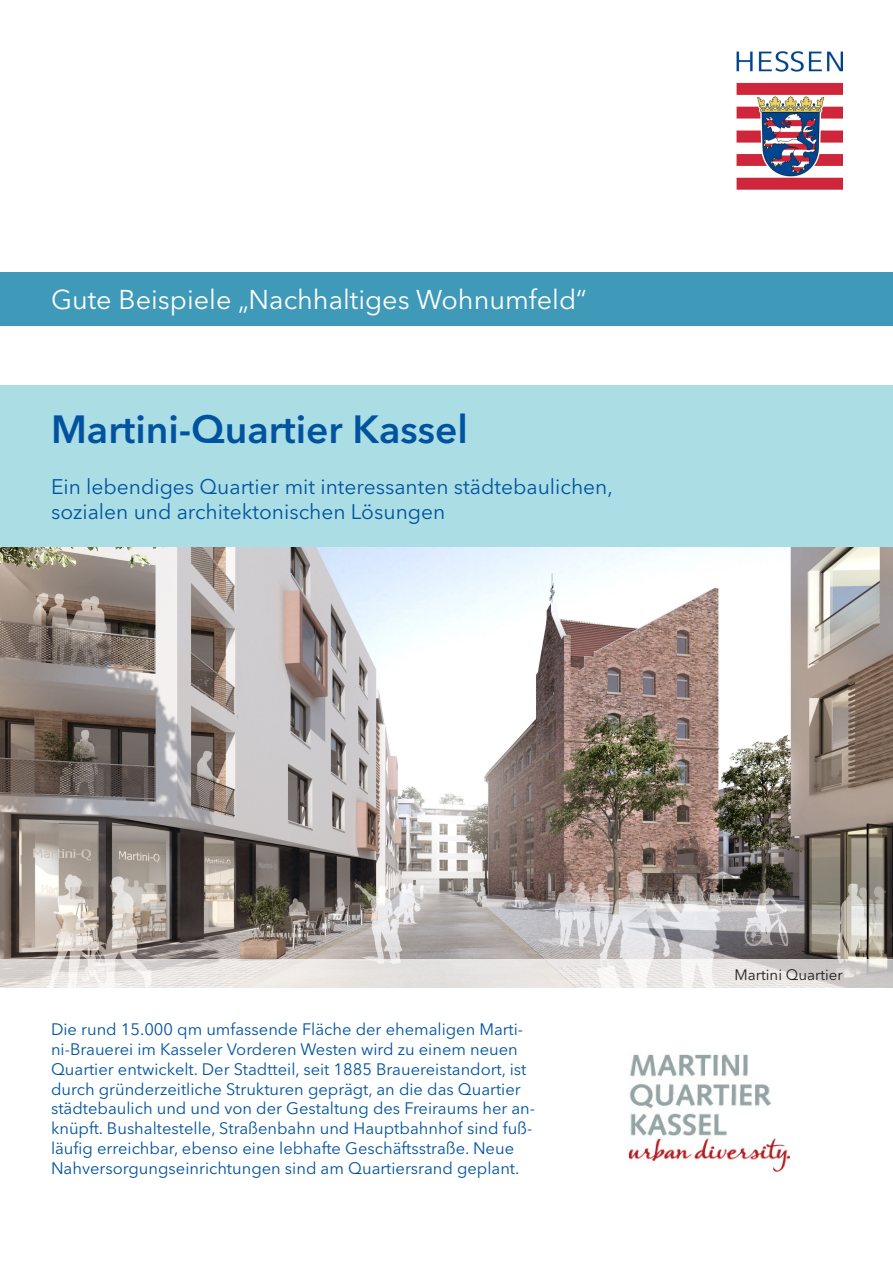
<style>
.page{position:relative;width:893px;height:1263px;background:#fff}
.page>*{position:absolute;margin:0;border:0;box-sizing:border-box;transform-origin:0 0}
.t1{font:600 39px "Avenir Next LT Pro";color:#0153a0}
.t2{font:27px "Avenir Next LT Pro";color:#fff}
.t3{font:21px/25.2px "Avenir Next LT Pro";color:#0153a0}
.t4{font:16.5px/19.8px "Avenir Next LT Pro";color:#0153a0}
.Bildunterschrift{font:15px "Avenir Next LT Pro";color:#231f20}
</style>
<div class="page">
<img style="left:736px;top:52px;width:106px;height:137px">
<div style="left:0;top:385px;width:893px;height:162px;background:#abdee4"></div>
<div style="left:0;top:272px;width:893px;height:53px;background:#3f99b9"></div>
<img style="left:0;top:547px;width:893px;height:412px">
<svg style="left:0;top:959px;width:893px;height:29px;background:#e5e2e0"></svg>
<img style="left:628px;top:1054px;width:163px;height:118px">
<p class="t2" style="left:51px;top:283px;width:537px">Gute Beispiele „Nachhaltiges Wohnumfeld“</p>
<p class="t1" style="left:51px;top:406px;width:418px">Martini-Quartier Kassel</p>
<p class="t3" style="left:51px;top:474px;width:563px">Ein lebendiges Quartier mit interessanten städtebaulichen, sozialen und architektonischen Lösungen</p>
<p class="t4" style="left:51px;top:1019px;width:486px">Die rund 15.000 qm umfassende Fläche der ehemaligen Marti&shy;ni-Brauerei im Kasseler Vorderen Westen wird zu einem neuen Quartier entwickelt. Der Stadtteil, seit 1885 Brauereistandort, ist durch gründerzeitliche Strukturen geprägt, an die das Quartier städtebaulich und und von der Gestaltung des Freiraums her an&shy;knüpft. Bushaltestelle, Straßenbahn und Hauptbahnhof sind fuß&shy;läufig erreichbar, ebenso eine lebhafte Geschäftsstraße. Neue Nahversorgungseinrichtungen sind am Quartiersrand geplant.</p>
<p class="Bildunterschrift" style="left:735px;top:966px;width:110px">Martini Quartier</p>
</div>
